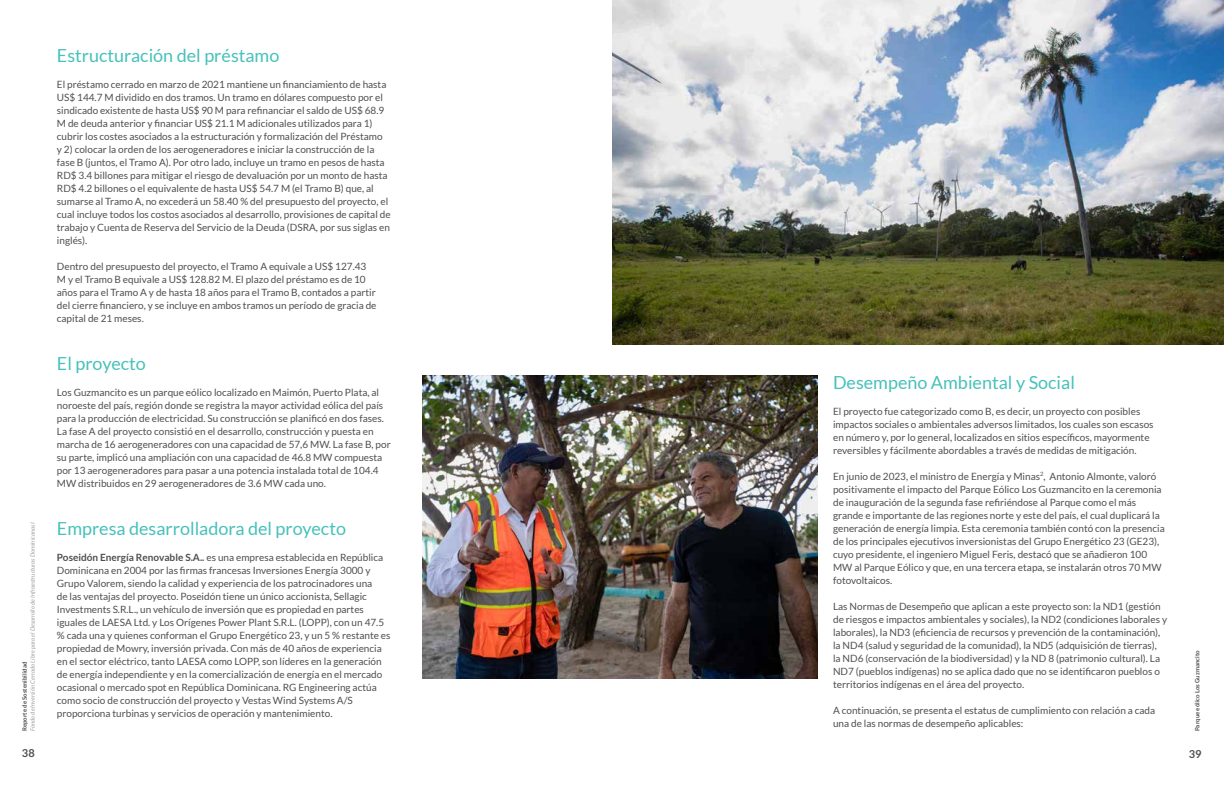
<style>
.page{position:relative;width:1224px;height:792px;background:#fff}
.page>*{position:absolute;margin:0;border:0;box-sizing:border-box;transform-origin:0 0}
.t1{font:18px "Lato";color:#47c1bb}
.t2{font:700 11px "Lato";color:#4f4f51}
.t3{font:10px/13px "Lato";color:#4f4f51}
.t4{font:italic 6px "Lato";color:#9fa1a4}
.t5{font:700 6px "Lato";color:#4f4f51}
.s1{font-weight:700}
</style>
<div class="page">
<img style="left:612px;top:0;width:612px;height:345px">
<img style="left:422px;top:376px;width:395px;height:303px">
<p class="t4" style="left:29px;top:731px;width:211px;rotate:-90deg">Fondo de Inversión Cerrado Libre para el Desarrollo de Infraestructuras Dominicanas I</p>
<p class="t5" style="left:21px;top:731px;width:71px;rotate:-90deg">Reporte de Sostenibilidad</p>
<p class="t2" style="left:22px;top:747px;width:14px">38</p>
<h1 class="t1" style="left:57px;top:46px;width:224px">Estructuración del préstamo</h1>
<p class="t3" style="left:57px;top:78px;width:335px">El préstamo cerrado en marzo de 2021 mantiene un financiamiento de hasta US$ 144.7 M dividido en dos tramos. Un tramo en dólares compuesto por el sindicado existente de hasta US$ 90 M para refinanciar el saldo de US$ 68.9<br>M de deuda anterior y financiar US$ 21.1 M adicionales utilizados para 1) cubrir los costes asociados a la estructuración y formalización del Préstamo<br>y 2) colocar la orden de los aerogeneradores e iniciar la construcción de la fase B (juntos, el Tramo A). Por otro lado, incluye un tramo en pesos de hasta RD$ 3.4 billones para mitigar el riesgo de devaluación por un monto de hasta RD$ 4.2 billones o el equivalente de hasta US$ 54.7 M (el Tramo B) que, al sumarse al Tramo A, no excederá un 58.40 % del presupuesto del proyecto, el cual incluye todos los costos asociados al desarrollo, provisiones de capital de trabajo y Cuenta de Reserva del Servicio de la Deuda (DSRA, por sus siglas en inglés).</p>
<p class="t3" style="left:57px;top:260px;width:321px">Dentro del presupuesto del proyecto, el Tramo A equivale a US$ 127.43<br>M y el Tramo B equivale a US$ 128.82 M. El plazo del préstamo es de 10 años para el Tramo A y de hasta 18 años para el Tramo B, contados a partir del cierre financiero, y se incluye en ambos tramos un período de gracia de capital de 21 meses.</p>
<h1 class="t1" style="left:57px;top:354px;width:91px">El proyecto</h1>
<p class="t3" style="left:57px;top:386px;width:335px">Los Guzmancito es un parque eólico localizado en Maimón, Puerto Plata, al noroeste del país, región donde se registra la mayor actividad eólica del país para la producción de electricidad. Su construcción se planificó en dos fases.<br>La fase A del proyecto consistió en el desarrollo, construcción y puesta en marcha de 16 aerogeneradores con una capacidad de 57,6 MW. La fase B, por su parte, implicó una ampliación con una capacidad de 46.8 MW compuesta por 13 aerogeneradores para pasar a una potencia instalada total de 104.4<br>MW distribuidos en 29 aerogeneradores de 3.6 MW cada uno.</p>
<h1 class="t1" style="left:57px;top:518px;width:291px">Empresa desarrolladora del proyecto</h1>
<p class="t3" style="left:57px;top:551px;width:335px"><span class="s1">Poseidón Energía Renovable S.A..</span> es una empresa establecida en República Dominicana en 2004 por las firmas francesas Inversiones Energía 3000 y Grupo Valorem, siendo la calidad y experiencia de los patrocinadores una<br>de las ventajas del proyecto. Poseidón tiene un único accionista, Sellagic Investments S.R.L., un vehículo de inversión que es propiedad en partes iguales de LAESA Ltd. y Los Orígenes Power Plant S.R.L. (LOPP), con un 47.5 % cada una y quienes conforman el Grupo Energético 23, y un 5 % restante es propiedad de Mowry, inversión privada. Con más de 40 años de experiencia en el sector eléctrico, tanto LAESA como LOPP, son líderes en la generación de energía independiente y en la comercialización de energía en el mercado ocasional o mercado spot en República Dominicana. RG Engineering actúa como socio de construcción del proyecto y Vestas Wind Systems A/S proporciona turbinas y servicios de operación y mantenimiento.</p>
<h1 class="t1" style="left:833px;top:372px;width:243px">Desempeño Ambiental y Social</h1>
<p class="t3" style="left:833px;top:404px;width:322px">El proyecto fue categorizado como B, es decir, un proyecto con posibles impactos sociales o ambientales adversos limitados, los cuales son escasos en número y, por lo general, localizados en sitios específicos, mayormente reversibles y fácilmente abordables a través de medidas de mitigación.</p>
<p class="t3" style="left:833px;top:469px;width:333px">En junio de 2023, el ministro de Energía y Minas<sup>2</sup>, Antonio Almonte, valoró positivamente el impacto del Parque Eólico Los Guzmancito en la ceremonia de inauguración de la segunda fase refiriéndose al Parque como el más grande e importante de las regiones norte y este del país, el cual duplicará la generación de energía limpia. Esta ceremonia también contó con la presencia de los principales ejecutivos inversionistas del Grupo Energético 23 (GE23), cuyo presidente, el ingeniero Miguel Feris, destacó que se añadieron 100<br>MW al Parque Eólico y que, en una tercera etapa, se instalarán otros 70 MW fotovoltaicos.</p>
<p class="t3" style="left:833px;top:599px;width:336px">Las Normas de Desempeño que aplican a este proyecto son: la ND1 (gestión de riesgos e impactos ambientales y sociales), la ND2 (condiciones laborales y laborales), la ND3 (eficiencia de recursos y prevención de la contaminación), la ND4 (salud y seguridad de la comunidad), la ND5 (adquisición de tierras),<br>la ND6 (conservación de la biodiversidad) y la ND 8 (patrimonio cultural). La ND7 (pueblos indígenas) no se aplica dado que no se identificaron pueblos o territorios indígenas en el área del proyecto.</p>
<p class="t3" style="left:833px;top:703px;width:324px">A continuación, se presenta el estatus de cumplimiento con relación a cada una de las normas de desempeño aplicables:</p>
<p class="t5" style="left:1194px;top:731px;width:82px;rotate:-90deg">Parque eólico Los Guzmancito</p>
<p class="t2" style="left:1189px;top:747px;width:14px">39</p>
</div>
